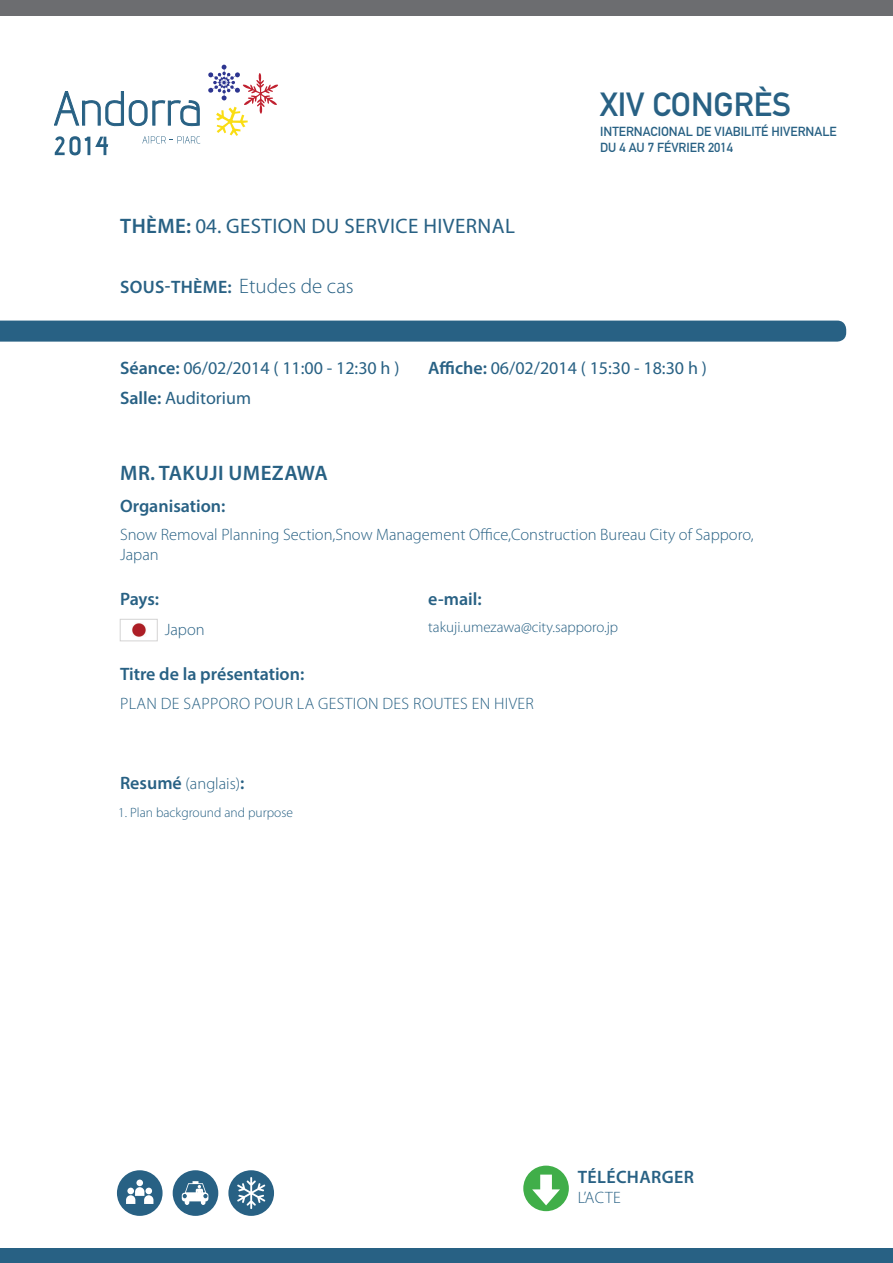
<style>
.page{position:relative;width:893px;height:1263px;background:#fff}
.page>*{position:absolute;margin:0;border:0;box-sizing:border-box;transform-origin:0 0}
.t1{font:33px "DIN Mittelschrift Std";color:#286184}
.Estilo_de_párrafo_3{font:21px "Myriad Pro";letter-spacing:.02em;color:#286184}
.t2{font:600 21px "Myriad Pro";letter-spacing:.02em;color:#286184}
.t3{font:18px "Myriad Pro";color:#286184}
.Estilo_de_párrafo_2{font:600 18px "Myriad Pro";color:#286184}
.Estilo_de_párrafo_2-2{font:600 18px "Myriad Pro";letter-spacing:.02em;color:#286184}
.Estilo_de_párrafo_2-3{font:300 16.5px/19.8px "Myriad Pro";color:#286184}
.Estilo_de_párrafo_6{font:300 16.5px "Myriad Pro";letter-spacing:.02em;color:#286184}
.Estilo_de_párrafo_2-4{font:300 15px "Myriad Pro";color:#286184}
.t4{font:300 13.5px "Myriad Pro";color:#286184}
.t5{font:12.9px/15.6px "DIN Mittelschrift Std";color:#286184}
.s1{font-weight:600}
.s2{font-weight:300;font-size:21px}
.s3{font-weight:600;font-size:18px}
</style>
<div class="page">
<svg style="left:173px;top:1170px;width:45px;height:46px"></svg>
<svg style="left:228px;top:1170px;width:46px;height:46px"></svg>
<svg style="left:117px;top:1170px;width:46px;height:46px"></svg>
<div style="left:0;top:1248px;width:893px;height:15px;background:#286184"></div>
<div style="left:0;top:0;width:893px;height:16px;background:#6c6d70"></div>
<svg style="left:54px;top:91px;width:146px;height:36px"></svg>
<svg style="left:55px;top:136px;width:53px;height:19px"></svg>
<svg style="left:142px;top:136px;width:58px;height:8px"></svg>
<svg style="left:208px;top:65px;width:70px;height:71px"></svg>
<div style="left:0;top:321px;width:846px;height:21px;background:#286184"></div>
<div style="left:523px;top:1165px;width:46px;height:46px;background:#40ae49;border-radius:50%"></div>
<svg style="left:532px;top:1174px;width:28px;height:31px"></svg>
<img style="left:132px;top:623px;width:14px;height:14px">
<div style="left:120px;top:619px;width:37px;height:22px;border:1px solid #d4d3d3"></div>
<p class="Estilo_de_párrafo_3" style="left:120px;top:215px;width:396px"><span class="s1">THÈME:</span> 04. GESTION DU SERVICE HIVERNAL</p>
<p class="Estilo_de_párrafo_2-2" style="left:120px;top:275px;width:235px">SOUS-THÈME: <span class="s2">Etudes de cas</span></p>
<h1 class="t1" style="left:600px;top:85px;width:193px">XIV CONGRÈS</h1>
<p class="t5" style="left:600px;top:124px;width:238px">INTERNACIONAL DE VIABILITÉ HIVERNALE<br>DU 4 AU 7 FÉVRIER 2014</p>
<p class="t3" style="left:120px;top:358px;width:281px"><span class="s1">Séance:</span> 06/02/2014 ( 11:00 - 12:30 h )</p>
<p class="t3" style="left:120px;top:388px;width:133px"><span class="s1">Salle:</span> Auditorium</p>
<p class="t3" style="left:428px;top:358px;width:280px"><span class="s1">Affiche:</span> 06/02/2014 ( 15:30 - 18:30 h )</p>
<p class="t2" style="left:120px;top:460px;width:209px">MR. TAKUJI UMEZAWA</p>
<p class="Estilo_de_párrafo_2" style="left:120px;top:495px;width:107px">Organisation:</p>
<p class="Estilo_de_párrafo_2-3" style="left:120px;top:525px;width:635px">Snow Removal Planning Section,Snow Management Office,Construction Bureau City of Sapporo,<br>Japan</p>
<p class="Estilo_de_párrafo_2" style="left:120px;top:588px;width:41px">Pays:</p>
<p class="Estilo_de_párrafo_2-3" style="left:165px;top:620px;width:41px">Japon</p>
<p class="Estilo_de_párrafo_2" style="left:428px;top:588px;width:55px">e-mail:</p>
<p class="Estilo_de_párrafo_2-4" style="left:428px;top:618px;width:191px">takuji.umezawa@city.sapporo.jp</p>
<p class="Estilo_de_párrafo_2" style="left:120px;top:663px;width:186px">Titre de la présentation:</p>
<p class="Estilo_de_párrafo_6" style="left:120px;top:693px;width:415px">PLAN DE SAPPORO POUR LA GESTION DES ROUTES EN HIVER</p>
<p class="Estilo_de_párrafo_2-3" style="left:120px;top:773px;width:126px"><span class="s3">Resumé</span> (anglais)<span class="s3">:</span></p>
<p class="t4" style="left:118px;top:804px;width:176px">1. Plan background and purpose</p>
<p class="Estilo_de_párrafo_2-2" style="left:578px;top:1165px;width:118px">TÉLÉCHARGER</p>
<p class="Estilo_de_párrafo_2-3" style="left:578px;top:1187px;width:45px">L’ACTE</p>
</div>
